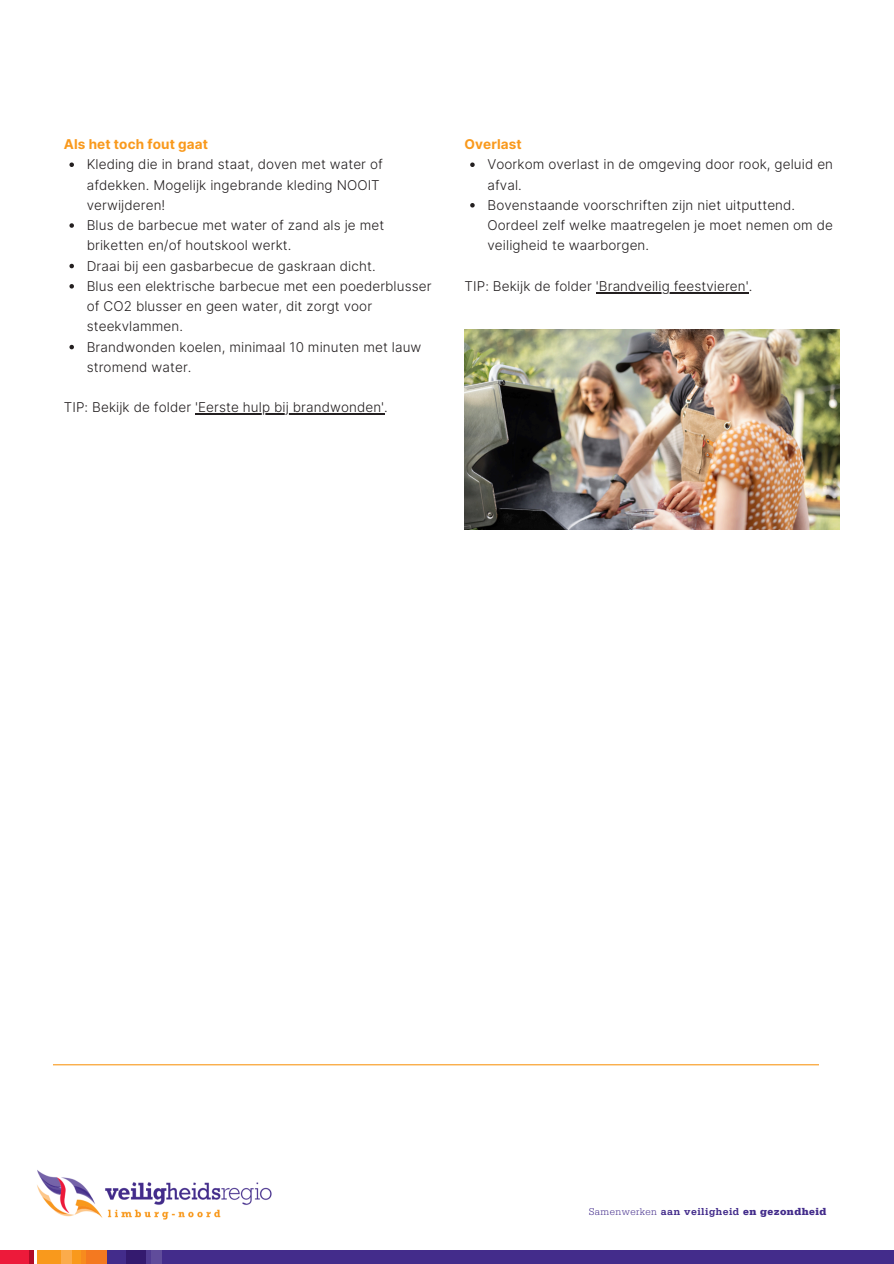
<style>
.page{position:relative;width:894px;height:1264px;background:#fff}
.page>*{position:absolute;margin:0;border:0;box-sizing:border-box;transform-origin:0 0}
.t1{font:300 13.5px/20.2px "Inter";letter-spacing:.01em;color:#231f20}
.t2{font:700 13.5px "Inter";letter-spacing:.01em;color:#f9991c}
.t3{font:700 10.5px "Serifa Std";letter-spacing:.04em;color:#432c8b}
.s1{font-weight:300}
.s2{font-weight:900}
</style>
<div class="page">
<img style="left:37px;top:1170px;width:235px;height:50px">
<svg style="left:33px;top:1250px;width:1px;height:13px"></svg>
<div style="left:106px;top:1250px;width:519px;height:13px;background:#432c8b"></div>
<div style="left:126px;top:1250px;width:21px;height:13px;background:#341a6f"></div>
<div style="left:0;top:1250px;width:29px;height:13px;background:#ed1a3a"></div>
<div style="left:151px;top:1250px;width:10px;height:13px;background:#604c9b"></div>
<div style="left:85px;top:1250px;width:21px;height:13px;background:#f47920"></div>
<div style="left:71px;top:1250px;width:10px;height:13px;background:#f9991c"></div>
<div style="left:37px;top:1250px;width:24px;height:13px;background:#f9991c"></div>
<hr style="left:81px;top:1250px;width:4px;height:13px;background:#f78b1e">
<hr style="left:147px;top:1250px;width:4px;height:13px;background:#513b92">
<hr style="left:29px;top:1250px;width:4px;height:13px;background:#b10b27">
<div style="left:61px;top:1250px;width:10px;height:13px;background:#fbab4b"></div>
<div style="left:599px;top:1250px;width:294px;height:13px;background:#432c8b"></div>
<hr style="left:53px;top:1064px;width:765px;height:1px;background:#f9991c">
<img style="left:464px;top:329px;width:375px;height:201px">
<svg style="left:69px;top:162px;width:5px;height:5px"></svg>
<svg style="left:69px;top:223px;width:5px;height:5px"></svg>
<svg style="left:69px;top:264px;width:5px;height:4px"></svg>
<svg style="left:69px;top:284px;width:5px;height:4px"></svg>
<svg style="left:69px;top:345px;width:5px;height:4px"></svg>
<hr style="left:195px;top:413px;width:189px;height:1px;background:#231f20">
<svg style="left:470px;top:162px;width:4px;height:5px"></svg>
<svg style="left:470px;top:203px;width:4px;height:4px"></svg>
<hr style="left:595px;top:292px;width:153px;height:1px;background:#231f20">
<h1 class="t2" style="left:64px;top:136px;width:146px">Als het toch fout gaat</h1>
<p class="t1" style="left:87px;top:154px;width:297px">Kleding die in brand staat, doven met water of afdekken. Mogelijk ingebrande kleding NOOIT verwijderen!</p>
<p class="t1" style="left:87px;top:215px;width:299px">Blus de barbecue met water of zand als je met briketten en/of houtskool werkt.</p>
<p class="t1" style="left:87px;top:255px;width:290px">Draai bij een gasbarbecue de gaskraan dicht.</p>
<p class="t1" style="left:87px;top:276px;width:346px">Blus een elektrische barbecue met een poederblusser of CO2 blusser en geen water, dit zorgt voor steekvlammen.</p>
<p class="t1" style="left:87px;top:336px;width:336px">Brandwonden koelen, minimaal 10 minuten met lauw stromend water.</p>
<h2 class="t1" style="left:64px;top:397px;width:325px">TIP: Bekijk de folder 'Eerste hulp bij brandwonden'.</h2>
<p class="t2" style="left:464px;top:136px;width:59px">Overlast</p>
<p class="t1" style="left:487px;top:154px;width:347px">Voorkom overlast in de omgeving door rook, geluid en afval.</p>
<p class="t1" style="left:487px;top:195px;width:347px">Bovenstaande voorschriften zijn niet uitputtend.<br>Oordeel zelf welke maatregelen je moet nemen om de veiligheid te waarborgen.</p>
<p class="t1" style="left:464px;top:276px;width:289px">TIP: Bekijk de folder 'Brandveilig feestvieren'.</p>
<p class="t3" style="left:588px;top:1207px;width:239px"><span class="s1">Samenwerken</span> aan veiligheid <span class="s2">en gezondheid</span></p>
</div>
